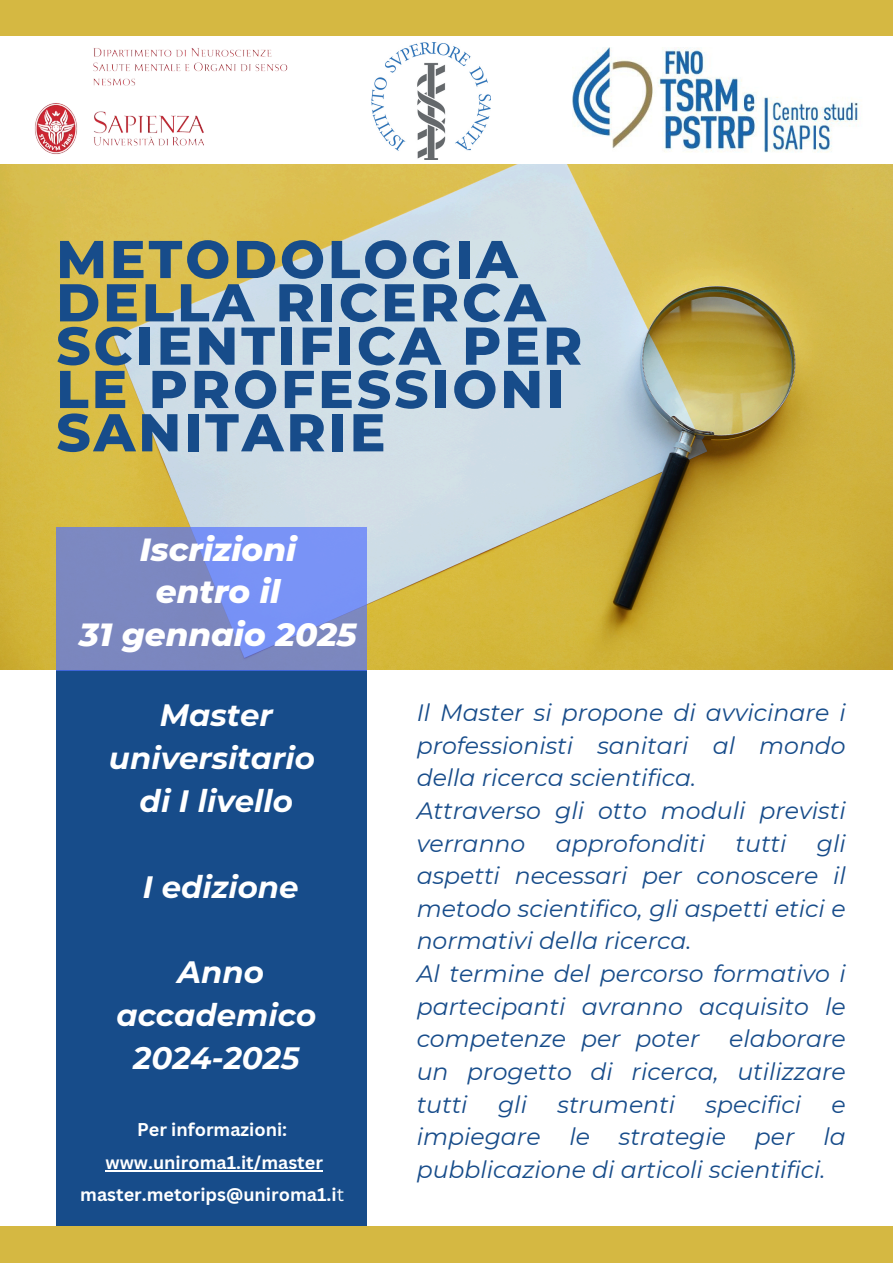
<style>
.page{position:relative;width:893px;height:1263px;background:#fff}
.page>*{position:absolute;margin:0;border:0;box-sizing:border-box;transform-origin:0 0}
.t1{font:800 53.1px/43.3px "Montserrat";letter-spacing:.055em;color:#174c8a}
.t2{font:italic 800 32.7px/42.8px "Montserrat";color:#fff;text-align:center}
.t3{font:italic 700 30.83px/42.8px "Montserrat";color:#fff;text-align:center}
.t4{font:italic 23.62px/32.6px "Montserrat";color:#174c8a}
.t5{font:700 18px "Canva Sans";color:#fff}
.s1{font-weight:400}
</style>
<div class="page">
<div style="left:56px;top:619px;width:311px;height:643px;background:#174c8a"></div>
<div style="left:0;top:0;width:893px;height:36px;background:#d5b842"></div>
<div style="left:0;top:1226px;width:893px;height:37px;background:#d5b842"></div>
<img style="left:0;top:164px;width:893px;height:505px">
<svg style="left:56px;top:527px;width:311px;height:144px;fill:#7b88c1"></svg>
<img style="left:371px;top:42px;width:119px;height:118px">
<img style="left:25px;top:48px;width:276px;height:119px">
<img style="left:573px;top:47px;width:286px;height:106px">
<hr style="left:106px;top:1170px;width:217px;height:1px;background:#fff">
<p class="t1" style="left:56px;top:237px;width:527px">METODOLOGIA<br>DELLA RICERCA<br>SCIENTIFICA PER<br>LE PROFESSIONI<br>SANITARIE</p>
<p class="t2" style="left:79px;top:527px;width:279px">Iscrizioni<br>entro il<br>31 gennaio 2025</p>
<p class="t3" style="left:109px;top:694px;width:207px">Master universitario di I livello</p>
<h1 class="t3" style="left:143px;top:865px;width:157px">I edizione</h1>
<h2 class="t3" style="left:116px;top:950px;width:201px">Anno accademico<br>2024-2025</h2>
<h2 class="t5" style="left:137px;top:1117px;width:152px">Per informazioni:</h2>
<h2 class="t5" style="left:106px;top:1149px;width:219px">www.uniroma1.it/master</h2>
<h2 class="t5" style="left:80px;top:1182px;width:265px">master.metorips@uniroma1.i<span class="s1">t</span></h2>
<p class="t4" style="left:417px;top:696px;width:430px">Il Master si propone di avvicinare i professionisti sanitari al mondo della ricerca scientifica.<br>Attraverso gli otto moduli previsti verranno</p>
<p class="t4" style="left:556px;top:827px;width:151px">approfonditi</p>
<p class="t4" style="left:735px;top:827px;width:52px">tutti</p>
<p class="t4" style="left:417px;top:827px;width:430px;text-indent:400px">gli aspetti necessari per conoscere il metodo scientifico, gli aspetti etici e normativi della ricerca.<br>Al termine del percorso formativo i partecipanti avranno acquisito le competenze per poter</p>
<p class="t4" style="left:417px;top:1022px;width:430px;text-align:justify;text-indent:312px">elaborare un progetto di ricerca, utilizzare tutti</p>
<p class="t4" style="left:498px;top:1088px;width:30px">gli</p>
<p class="t4" style="left:557px;top:1088px;width:119px">strumenti</p>
<p class="t4" style="left:705px;top:1088px;width:97px">specifici</p>
<p class="t4" style="left:417px;top:1088px;width:430px;text-align:justify;text-indent:415px">e impiegare le strategie per la pubblicazione di articoli scientifici.</p>
</div>
